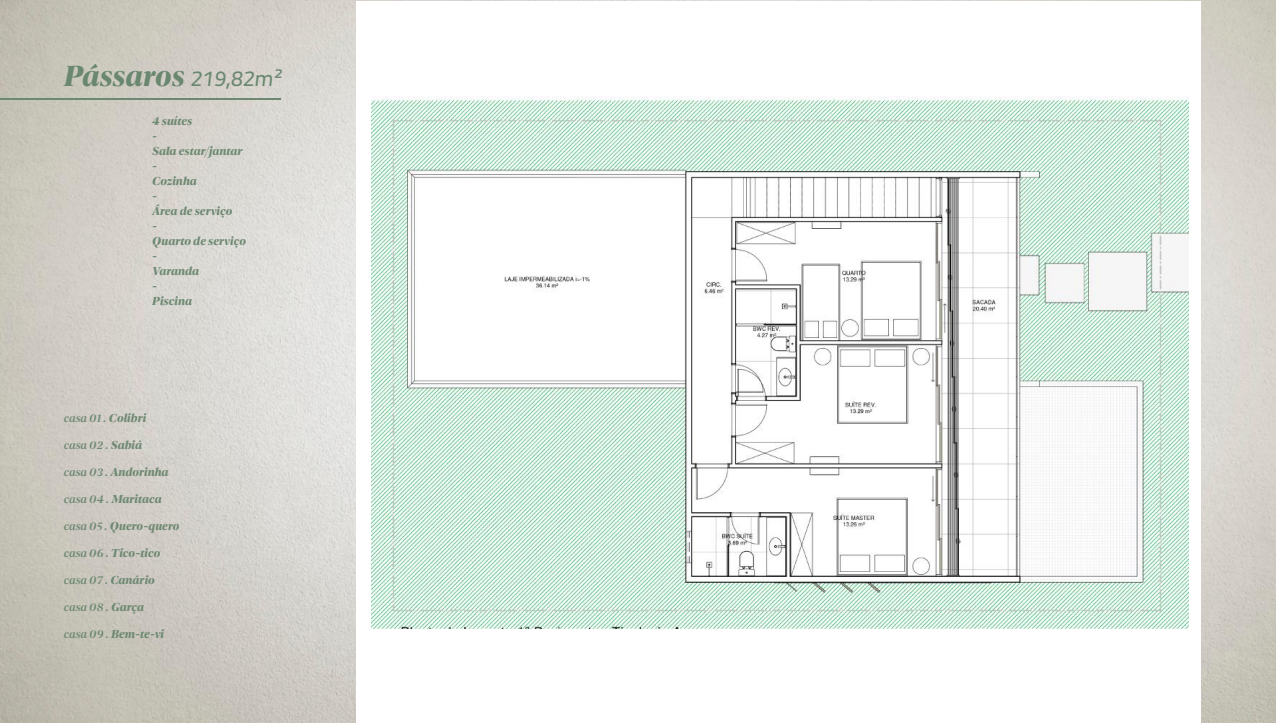
<style>
.page{position:relative;width:1276px;height:723px;background:#fff}
.page>*{position:absolute;margin:0;border:0;box-sizing:border-box;transform-origin:0 0}
.t1{font:italic 800 30px "Dejanire Headline";color:#6a876f}
.t2{font:italic 800 12px/15px "Dejanire Headline";color:#6e8972}
.t3{font:italic 500 12px "Dejanire Headline";letter-spacing:-.005em;color:#6e8972}
.s1{font-family:"Macho Modular";font-weight:400;font-size:22.5px}
.s2{font-weight:800}
.s3{font-weight:500}
</style>
<div class="page">
<img style="left:0;top:0;width:1276px;height:723px">
<hr style="left:0;top:99px;width:281px;height:1px;background:#6e8972">
<div style="left:356px;top:1px;width:844px;height:722px;background:#fff"></div>
<img style="left:371px;top:96px;width:817px;height:532px">
<h1 class="t1" style="left:64px;top:58px;width:219px">Pássaros <span class="s1">219,82m²</span></h1>
<p class="t2" style="left:152px;top:113px;width:95px">4 suítes<br>-<br>Sala estar/jantar -<br>Cozinha<br>-<br>Área de serviço<br>-<br>Quarto de serviço -<br>Varanda<br>-<br>Piscina</p>
<p class="t3" style="left:64px;top:410px;width:84px">casa 01 . <span class="s2">Colibri</span></p>
<p class="t3" style="left:64px;top:437px;width:80px">casa 02 . <span class="s2">Sabiá</span></p>
<p class="t2" style="left:64px;top:464px;width:106px"><span class="s3">casa 03 .</span> Andorinha</p>
<p class="t2" style="left:64px;top:491px;width:100px"><span class="s3">casa 04 .</span> Maritaca</p>
<p class="t2" style="left:64px;top:518px;width:117px"><span class="s3">casa 05 .</span> Quero-quero</p>
<p class="t2" style="left:64px;top:545px;width:98px"><span class="s3">casa 06 .</span> Tico-tico</p>
<p class="t3" style="left:64px;top:572px;width:93px">casa 07 . <span class="s2">Canário</span></p>
<p class="t3" style="left:64px;top:599px;width:82px">casa 08 . <span class="s2">Garça</span></p>
<p class="t2" style="left:64px;top:626px;width:102px"><span class="s3">casa 09 .</span> Bem-te-vi</p>
</div>
